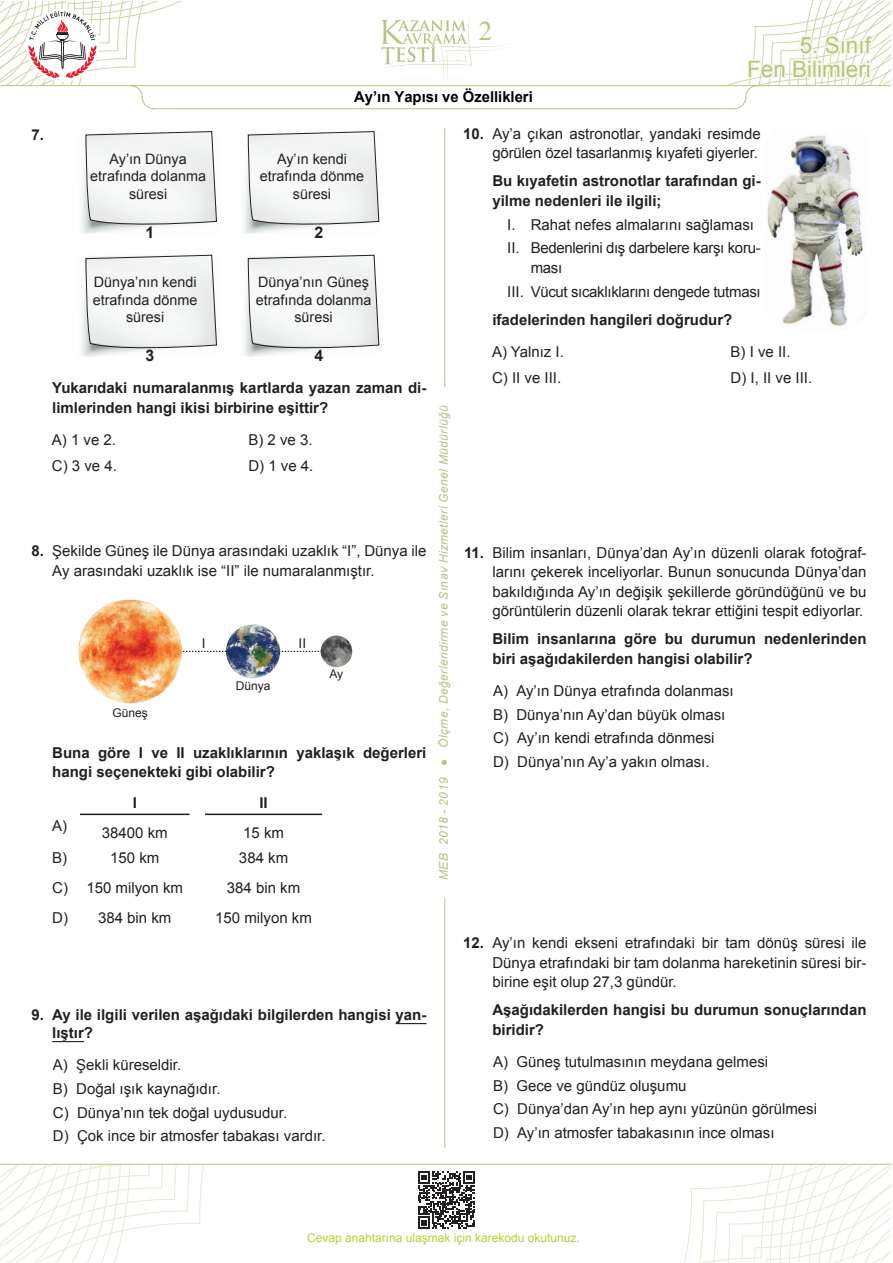
<style>
.page{position:relative;width:893px;height:1263px;background:#fff}
.page>*{position:absolute;margin:0;border:0;box-sizing:border-box;transform-origin:0 0}
.t1{font:27px "Times New Roman";color:#b8c580}
.t2{font:22.5px/24px "Arial";color:#b8c580;text-align:right}
.t3{font:700 15.9px "Arial";color:#231f20}
.t4{font:15px/23.7px "Arial";color:#231f20}
.t5{font:700 15px/19.5px "Arial";color:#231f20}
.t6{font:15px/23.7px "Arial";letter-spacing:-.02em;color:#231f20}
.t7{font:700 15px "Arial";color:#000}
.t8{font:14.4px/17.2px "Arial";color:#231f20;text-align:center}
.t9{font:13.5px "Arial";color:#231f20}
.t10{font:italic 12px "Arial";letter-spacing:.03em;color:#b8c580}
.t11{font:12px "Arial";color:#b3d234}
.t12{font:12px "Arial";color:#231f20}
.s1{font-weight:700}
</style>
<div class="page">
<svg style="left:0;top:1165px;width:204px;height:98px"></svg>
<svg style="left:684px;top:1165px;width:207px;height:97px"></svg>
<hr style="left:0;top:1164px;width:891px;height:1px;background:#b8c580">
<hr style="left:444px;top:128px;width:1px;height:1020px;background:#b8c580">
<div style="left:434px;top:387px;width:19px;height:511px;background:#fff"></div>
<svg style="left:0;top:0;width:891px;height:109px"></svg>
<div style="left:866px;top:64px;width:5px;height:14px;border:3px solid #f5f9e9"></div>
<svg style="left:418px;top:1171px;width:57px;height:58px"></svg>
<hr style="left:396px;top:1023px;width:30px;height:1px;background:#231f20">
<hr style="left:52px;top:1041px;width:32px;height:1px;background:#231f20">
<img style="left:82px;top:134px;width:55px;height:100px">
<svg style="left:86px;top:131px;width:131px;height:97px"></svg>
<svg style="left:248px;top:131px;width:131px;height:97px"></svg>
<svg style="left:86px;top:255px;width:131px;height:97px"></svg>
<svg style="left:248px;top:255px;width:131px;height:97px"></svg>
<svg style="left:182px;top:651px;width:139px;height:1px"></svg>
<img style="left:226px;top:624px;width:54px;height:54px;border-radius:27px">
<img style="left:321px;top:636px;width:31px;height:31px;border-radius:16px">
<img style="left:78px;top:599px;width:104px;height:104px;border-radius:52px">
<hr style="left:80px;top:814px;width:110px;height:1px;background:#231f20">
<hr style="left:205px;top:814px;width:117px;height:1px;background:#231f20">
<img style="left:767px;top:135px;width:96px;height:191px">
<h1 class="t1" style="left:479px;top:13px;width:15px">2</h1>
<p class="t7" style="left:354px;top:87px;width:180px">Ay’ın Yapısı ve Özellikleri</p>
<h2 class="t2" style="left:747px;top:33px;width:125px">5. Sınıf<br>Fen Bilimleri</h2>
<p class="t5" style="left:31px;top:125px;width:14px">7.</p>
<p class="t8" style="left:90px;top:151px;width:117px">Ay’ın Dünya etrafında dolanma süresi</p>
<p class="t8" style="left:260px;top:151px;width:106px">Ay’ın kendi etrafında dönme süresi</p>
<p class="t3" style="left:146px;top:221px;width:10px">1</p>
<p class="t3" style="left:314px;top:221px;width:10px">2</p>
<p class="t8" style="left:93px;top:274px;width:106px">Dünya’nın kendi etrafında dönme süresi</p>
<p class="t8" style="left:256px;top:274px;width:117px">Dünya’nın Güneş etrafında dolanma süresi</p>
<p class="t3" style="left:146px;top:344px;width:10px">3</p>
<p class="t3" style="left:314px;top:344px;width:10px">4</p>
<p class="t5" style="left:52px;top:379px;width:376px">Yukarıdaki numaralanmış kartlarda yazan zaman di&shy;limlerinden hangi ikisi birbirine eşittir?</p>
<p class="t4" style="left:52px;top:428px;width:66px">A) 1 ve 2.</p>
<p class="t4" style="left:248px;top:428px;width:66px">B) 2 ve 3.</p>
<p class="t4" style="left:52px;top:454px;width:67px">C) 3 ve 4.</p>
<p class="t4" style="left:248px;top:454px;width:67px">D) 1 ve 4.</p>
<p class="t4" style="left:52px;top:542px;width:376px;line-height:19.5px;text-indent:-21px"><span class="s1">8.</span> Şekilde Güneş ile Dünya arasındaki uzaklık “I”, Dünya ile<br>Ay arasındaki uzaklık ise “II” ile numaralanmıştır.</p>
<p class="t12" style="left:113px;top:704px;width:37px">Güneş</p>
<p class="t9" style="left:202px;top:634px;width:5px">I</p>
<p class="t9" style="left:299px;top:634px;width:9px">II</p>
<p class="t12" style="left:236px;top:678px;width:36px">Dünya</p>
<p class="t12" style="left:330px;top:666px;width:15px">Ay</p>
<p class="t5" style="left:52px;top:743px;width:376px">Buna göre I ve II uzaklıklarının yaklaşık değerleri hangi seçenekteki gibi olabilir?</p>
<p class="t5" style="left:133px;top:793px;width:6px">I</p>
<p class="t5" style="left:259px;top:793px;width:10px">II</p>
<p class="t4" style="left:52px;top:814px;width:16px">A)</p>
<p class="t4" style="left:102px;top:821px;width:67px">38400 km</p>
<p class="t4" style="left:243px;top:821px;width:42px">15 km</p>
<p class="t4" style="left:52px;top:846px;width:17px">B)</p>
<p class="t4" style="left:110px;top:846px;width:51px">150 km</p>
<p class="t4" style="left:239px;top:846px;width:51px">384 km</p>
<p class="t4" style="left:52px;top:876px;width:132px">C) 150 milyon km</p>
<p class="t4" style="left:227px;top:876px;width:75px">384 bin km</p>
<p class="t4" style="left:52px;top:906px;width:121px">D) 384 bin km</p>
<p class="t4" style="left:215px;top:906px;width:98px">150 milyon km</p>
<p class="t10" style="left:436px;top:880px;width:476px;rotate:-90deg">MEB 2018 - 2019 ● Ölçme, Değerlendirme ve Sınav Hizmetleri Genel Müdürlüğü</p>
<p class="t5" style="left:52px;top:1006px;width:376px;line-height:18px;text-indent:-21px">9. Ay ile ilgili verilen aşağıdaki bilgilerden hangisi yan&shy;lıştır?</p>
<p class="t4" style="left:53px;top:1053px;width:274px">A) Şekli küreseldir.<br>B) Doğal ışık kaynağıdır.<br>C) Dünya’nın tek doğal uydusudur.<br>D) Çok ince bir atmosfer tabakası vardır.</p>
<p class="t4" style="left:463px;top:124px;width:299px;line-height:19.5px;text-align:right"><span class="s1">10.</span> Ay’a çıkan astronotlar, yandaki resimde görülen özel tasarlanmış kıyafeti giyerler.</p>
<p class="t5" style="left:492px;top:172px;width:270px">Bu kıyafetin astronotlar tarafından gi&shy;yilme nedenleri ile ilgili;</p>
<p class="t6" style="left:507px;top:213px;width:255px">I. Rahat nefes almalarını sağlaması<br>II. Bedenlerini dış darbelere karşı koru-</p>
<p class="t6" style="left:507px;top:256px;width:255px;text-indent:23px">ması<br>III. Vücut sıcaklıklarını dengede tutması</p>
<p class="t5" style="left:492px;top:310px;width:242px">ifadelerinden hangileri doğrudur?</p>
<p class="t4" style="left:492px;top:340px;width:73px">A) Yalnız I.</p>
<p class="t4" style="left:730px;top:340px;width:62px">B) I ve II.</p>
<p class="t4" style="left:492px;top:366px;width:71px">C) II ve III.</p>
<p class="t4" style="left:730px;top:366px;width:83px">D) I, II ve III.</p>
<p class="t4" style="left:492px;top:543px;width:376px;line-height:19.5px;text-align:justify;text-indent:-28px"><span class="s1">11.</span> Bilim insanları, Dünya’dan Ay’ın düzenli olarak fotoğraf&shy;larını çekerek inceliyorlar. Bunun sonucunda Dünya’dan bakıldığında Ay’ın değişik şekillerde göründüğünü ve bu görüntülerin düzenli olarak tekrar ettiğini tespit ediyorlar.</p>
<p class="t5" style="left:492px;top:629px;width:376px">Bilim insanlarına göre bu durumun nedenlerinden biri aşağıdakilerden hangisi olabilir?</p>
<p class="t4" style="left:493px;top:679px;width:242px">A) Ay’ın Dünya etrafında dolanması B) Dünya’nın Ay’dan büyük olması C) Ay’ın kendi etrafında dönmesi D) Dünya’nın Ay’a yakın olması.</p>
<p class="t4" style="left:492px;top:933px;width:376px;line-height:19.5px;text-align:justify;text-indent:-29px"><span class="s1">12.</span> Ay’ın kendi ekseni etrafındaki bir tam dönüş süresi ile Dünya etrafındaki bir tam dolanma hareketinin süresi bir&shy;birine eşit olup 27,3 gündür.</p>
<p class="t5" style="left:492px;top:1000px;width:376px">Aşağıdakilerden hangisi bu durumun sonuçlarından biridir?</p>
<p class="t4" style="left:493px;top:1050px;width:326px">A) Güneş tutulmasının meydana gelmesi<br>B) Gece ve gündüz oluşumu<br>C) Dünya’dan Ay’ın hep aynı yüzünün görülmesi D) Ay’ın atmosfer tabakasının ince olması</p>
<p class="t11" style="left:307px;top:1230px;width:274px">Cevap anahtarına ulaşmak için karekodu okutunuz.</p>
</div>
